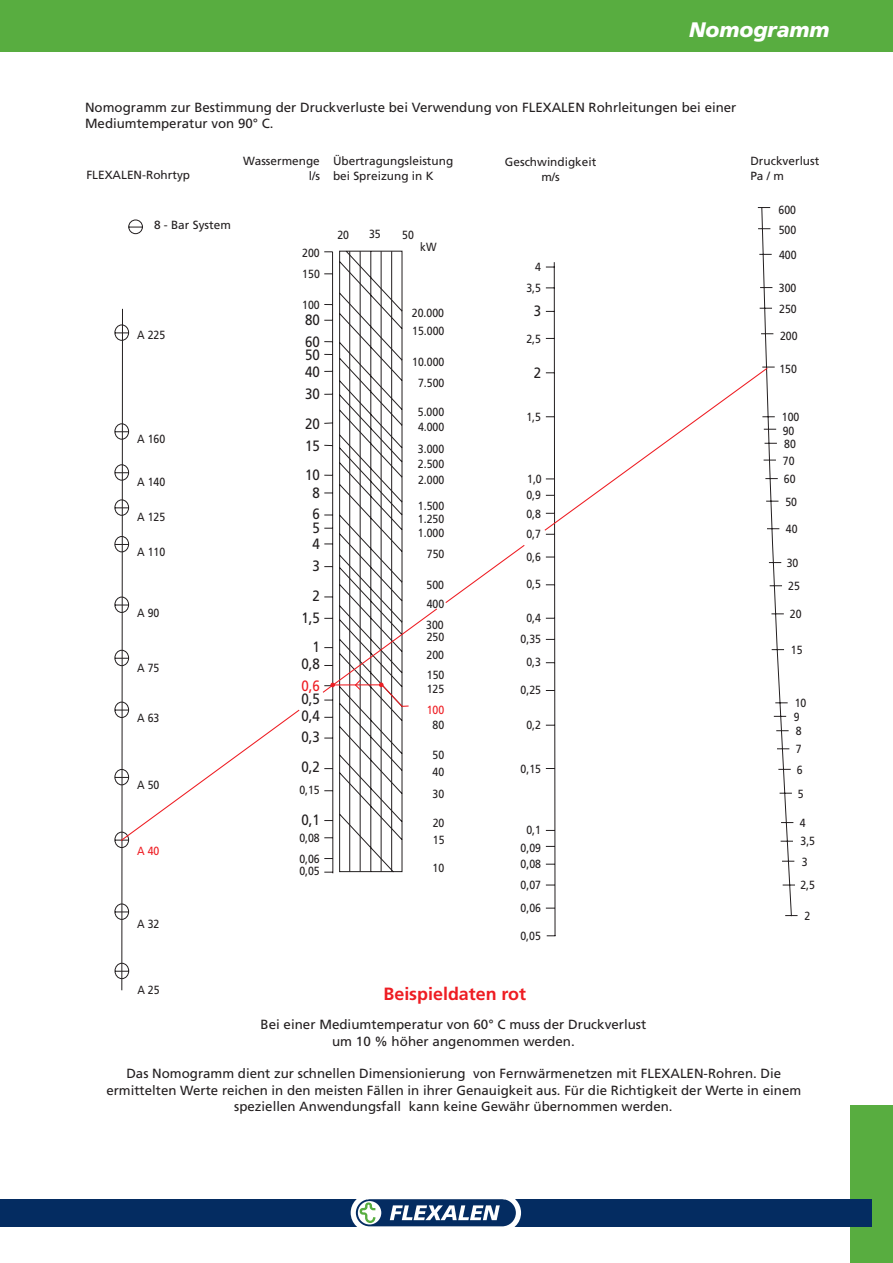
<style>
.page{position:relative;width:893px;height:1263px;background:#fff}
.page>*{position:absolute;margin:0;border:0;box-sizing:border-box;transform-origin:0 0}
.t1{font:italic 900 21px "Frutiger";color:#fff}
.t2{font:700 17.7px "Frutiger";color:#ee1d23}
.t3{font:15px/13.2px "Frutiger";color:#231f20;scale:.89 1}
.t4{font:15px "Frutiger";color:#ee1d23;scale:.89 1}
.t5{font:13.35px/16.2px "Frutiger";color:#231f20;text-align:center}
.t6{font:11.85px/21px "Frutiger";color:#231f20;scale:.89 1}
.t7{font:11.85px/14.9px "Frutiger";color:#231f20}
.t8{font:11.85px "Frutiger";color:#ee1d23;scale:.89 1}
</style>
<div class="page">
<div style="left:850px;top:1106px;width:43px;height:157px;background:#58ad40"></div>
<div style="left:0;top:1199px;width:872px;height:27px;background:#042c61"></div>
<svg style="left:348px;top:1199px;width:176px;height:28px"></svg>
<div style="left:0;top:0;width:893px;height:51px;background:#58ad40"></div>
<svg style="left:121px;top:979px;width:2px;height:11px"></svg>
<svg style="left:115px;top:207px;width:683px;height:772px"></svg>
<svg style="left:120px;top:367px;width:649px;height:475px"></svg>
<svg style="left:331px;top:250px;width:72px;height:623px"></svg>
<h1 class="t1" style="left:689px;top:17px;width:141px">Nomogramm</h1>
<p class="t5" style="left:85px;top:99px;width:653px;text-align:left">Nomogramm zur Bestimmung der Druckverluste bei Verwendung von FLEXALEN Rohrleitungen bei einer<br>Mediumtemperatur von 90° C.</p>
<p class="t7" style="left:86px;top:168px;width:105px">FLEXALEN-Rohrtyp</p>
<p class="t7" style="left:154px;top:217px;width:78px">8 - Bar System</p>
<p class="t6" style="left:137px;top:324px;width:33px">A 225</p>
<p class="t6" style="left:137px;top:429px;width:33px">A 160</p>
<p class="t6" style="left:137px;top:471px;width:33px">A 140</p>
<p class="t6" style="left:137px;top:507px;width:33px">A 125</p>
<p class="t6" style="left:137px;top:542px;width:33px">A 110</p>
<p class="t6" style="left:137px;top:603px;width:26px">A 90</p>
<p class="t6" style="left:137px;top:657px;width:26px">A 75</p>
<p class="t6" style="left:137px;top:708px;width:26px">A 63</p>
<p class="t6" style="left:137px;top:775px;width:26px">A 50</p>
<p class="t8" style="left:137px;top:844px;width:26px">A 40</p>
<p class="t6" style="left:137px;top:913px;width:26px">A 32</p>
<p class="t7" style="left:333px;top:154px;width:122px">Übertragungsleistung bei Spreizung in K</p>
<p class="t7" style="left:750px;top:154px;width:70px">Druckverlust<br>Pa / m</p>
<p class="t7" style="left:243px;top:154px;width:78px;text-align:right">Wassermenge l/s</p>
<p class="t7" style="left:505px;top:155px;width:93px;text-align:center">Geschwindigkeit m/s</p>
<p class="t6" style="left:302px;top:242px;width:21px">200</p>
<p class="t6" style="left:302px;top:263px;width:21px">150</p>
<p class="t6" style="left:302px;top:294px;width:21px">100</p>
<p class="t3" style="left:305px;top:313px;width:18px">80</p>
<p class="t3" style="left:305px;top:335px;width:18px">60<br>50</p>
<p class="t3" style="left:305px;top:361px;width:18px;line-height:21.6px">40<br>30</p>
<p class="t3" style="left:305px;top:417px;width:18px">20</p>
<p class="t3" style="left:305px;top:439px;width:18px">15</p>
<p class="t3" style="left:305px;top:466px;width:18px;line-height:18.1px;text-align:center">10<br>8</p>
<p class="t3" style="left:312px;top:507px;width:10px;line-height:13.6px">6<br>5</p>
<p class="t3" style="left:312px;top:538px;width:10px">4</p>
<p class="t3" style="left:312px;top:560px;width:10px">3</p>
<p class="t3" style="left:301px;top:585px;width:22px;line-height:22px;text-align:right">2<br>1,5</p>
<p class="t3" style="left:301px;top:658px;width:22px">0,8</p>
<p class="t4" style="left:301px;top:677px;width:22px">0,6</p>
<p class="t3" style="left:301px;top:691px;width:22px;line-height:16.6px">0,5<br>0,4</p>
<p class="t3" style="left:301px;top:722px;width:22px;line-height:29.8px">0,3<br>0,2</p>
<p class="t6" style="left:299px;top:780px;width:25px">0,15</p>
<p class="t3" style="left:312px;top:640px;width:10px">1</p>
<p class="t3" style="left:301px;top:813px;width:22px">0,1</p>
<p class="t6" style="left:299px;top:827px;width:25px">0,08<br>0,06</p>
<p class="t6" style="left:299px;top:860px;width:25px">0,05</p>
<p class="t6" style="left:337px;top:224px;width:15px">20</p>
<p class="t6" style="left:369px;top:224px;width:15px">35</p>
<p class="t6" style="left:402px;top:224px;width:15px">50</p>
<p class="t6" style="left:420px;top:237px;width:20px">kW</p>
<p class="t6" style="left:412px;top:303px;width:38px">20.000</p>
<p class="t6" style="left:412px;top:320px;width:38px">15.000</p>
<p class="t6" style="left:412px;top:351px;width:38px">10.000</p>
<p class="t6" style="left:418px;top:372px;width:31px">7.500</p>
<p class="t6" style="left:418px;top:402px;width:31px">5.000</p>
<p class="t6" style="left:418px;top:417px;width:31px">4.000</p>
<p class="t6" style="left:418px;top:438px;width:31px">3.000</p>
<p class="t6" style="left:418px;top:454px;width:31px">2.500</p>
<p class="t6" style="left:418px;top:469px;width:31px">2.000</p>
<p class="t6" style="left:418px;top:496px;width:31px">1.500</p>
<p class="t6" style="left:418px;top:509px;width:31px">1.250</p>
<p class="t6" style="left:418px;top:522px;width:31px">1.000</p>
<p class="t6" style="left:427px;top:543px;width:21px">750</p>
<p class="t6" style="left:427px;top:574px;width:21px">500</p>
<p class="t6" style="left:427px;top:593px;width:21px">400</p>
<p class="t6" style="left:426px;top:615px;width:21px">300</p>
<p class="t6" style="left:427px;top:626px;width:21px">250</p>
<p class="t6" style="left:427px;top:645px;width:21px">200</p>
<p class="t6" style="left:427px;top:664px;width:21px">150</p>
<p class="t6" style="left:427px;top:678px;width:21px">125</p>
<p class="t8" style="left:427px;top:703px;width:21px">100</p>
<p class="t6" style="left:433px;top:714px;width:15px">80</p>
<p class="t6" style="left:432px;top:744px;width:15px">50</p>
<p class="t6" style="left:433px;top:762px;width:15px">40</p>
<p class="t6" style="left:433px;top:783px;width:15px">30</p>
<p class="t6" style="left:433px;top:812px;width:15px">20</p>
<p class="t6" style="left:433px;top:829px;width:15px">15</p>
<p class="t6" style="left:432px;top:857px;width:15px">10</p>
<p class="t6" style="left:526px;top:256px;width:18px;text-align:right">4<br>3,5</p>
<p class="t3" style="left:534px;top:304px;width:10px">3</p>
<p class="t6" style="left:526px;top:328px;width:18px">2,5</p>
<p class="t3" style="left:534px;top:366px;width:10px">2</p>
<p class="t6" style="left:526px;top:406px;width:18px">1,5</p>
<p class="t6" style="left:526px;top:471px;width:19px;line-height:15.9px">1,0<br>0,9</p>
<p class="t6" style="left:526px;top:504px;width:18px;line-height:20px">0,8<br>0,7</p>
<p class="t6" style="left:526px;top:547px;width:18px">0,6</p>
<p class="t6" style="left:526px;top:573px;width:18px">0,5</p>
<p class="t6" style="left:521px;top:607px;width:25px;text-align:center">0,4<br>0,35</p>
<p class="t6" style="left:526px;top:651px;width:18px">0,3</p>
<p class="t6" style="left:521px;top:680px;width:25px">0,25</p>
<p class="t6" style="left:526px;top:714px;width:18px">0,2</p>
<p class="t6" style="left:521px;top:758px;width:25px">0,15</p>
<p class="t6" style="left:521px;top:820px;width:25px;line-height:18px;text-align:center">0,1<br>0,09</p>
<p class="t6" style="left:521px;top:853px;width:25px">0,08<br>0,07</p>
<p class="t6" style="left:521px;top:898px;width:25px">0,06</p>
<p class="t6" style="left:520px;top:925px;width:25px">0,05</p>
<p class="t6" style="left:778px;top:199px;width:21px;line-height:20.5px">600<br>500</p>
<p class="t6" style="left:779px;top:245px;width:21px">400</p>
<p class="t6" style="left:779px;top:278px;width:22px">300<br>250</p>
<p class="t6" style="left:780px;top:326px;width:21px">200</p>
<p class="t6" style="left:779px;top:358px;width:21px">150</p>
<p class="t6" style="left:782px;top:410px;width:21px;line-height:13.5px">100<br>90<br>80</p>
<p class="t6" style="left:783px;top:452px;width:16px;line-height:18.1px">70<br>60</p>
<p class="t6" style="left:785px;top:492px;width:15px">50</p>
<p class="t6" style="left:786px;top:519px;width:15px">40</p>
<p class="t6" style="left:787px;top:552px;width:15px">30</p>
<p class="t6" style="left:788px;top:576px;width:15px">25</p>
<p class="t6" style="left:790px;top:604px;width:15px">20</p>
<p class="t6" style="left:791px;top:640px;width:15px">15</p>
<p class="t6" style="left:794px;top:696px;width:16px;line-height:14px">10<br>9<br>8</p>
<p class="t6" style="left:796px;top:738px;width:9px">7<br>6</p>
<p class="t6" style="left:798px;top:784px;width:8px">5</p>
<p class="t6" style="left:800px;top:813px;width:8px">4</p>
<p class="t6" style="left:802px;top:851px;width:8px">3</p>
<p class="t6" style="left:800px;top:830px;width:18px">3,5</p>
<p class="t6" style="left:800px;top:874px;width:18px">2,5</p>
<p class="t6" style="left:804px;top:905px;width:8px">2</p>
<p class="t6" style="left:137px;top:980px;width:26px">A 25</p>
<h2 class="t2" style="left:383px;top:983px;width:144px">Beispieldaten rot</h2>
<p class="t5" style="left:260px;top:1017px;width:387px">Bei einer Mediumtemperatur von 60° C muss der Druckverlust um 10 % höher angenommen werden.</p>
<p class="t5" style="left:106px;top:1065px;width:696px">Das Nomogramm dient zur schnellen Dimensionierung von Fernwärmenetzen mit FLEXALEN-Rohren. Die ermittelten Werte reichen in den meisten Fällen in ihrer Genauigkeit aus. Für die Richtigkeit der Werte in einem speziellen Anwendungsfall kann keine Gewähr übernommen werden.</p>
</div>
